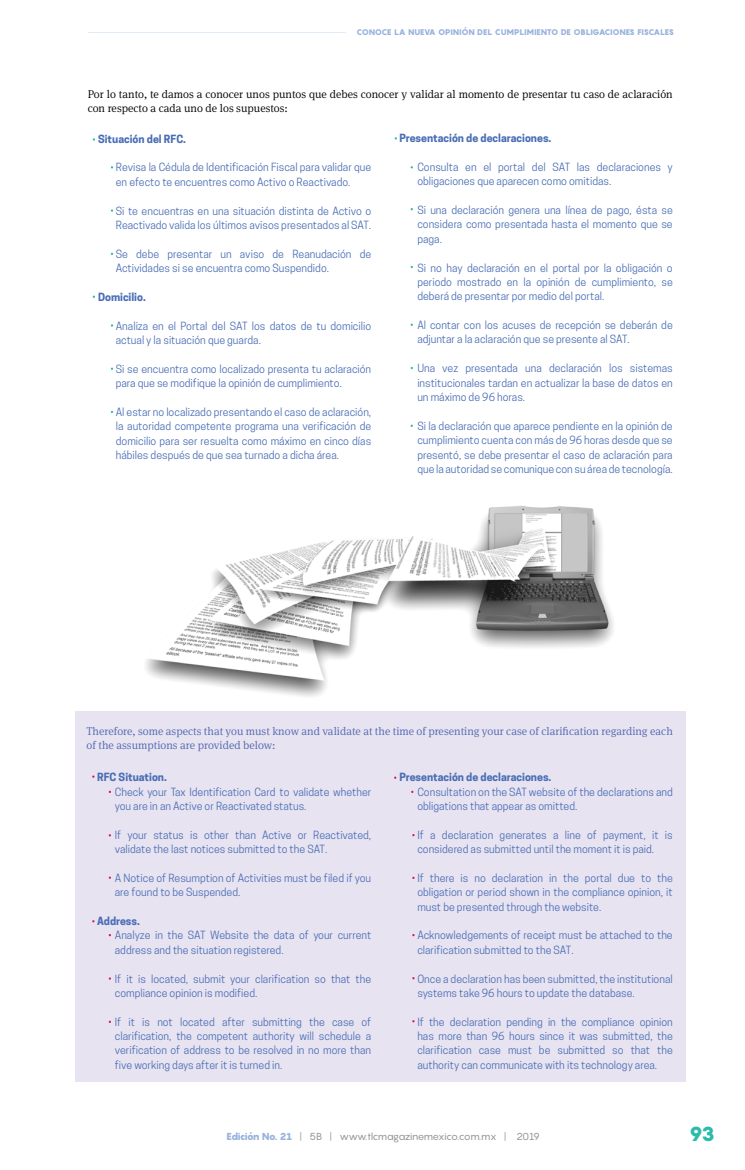
<style>
.page{position:relative;width:745px;height:1170px;background:#fff}
.page>*{position:absolute;margin:0;border:0;box-sizing:border-box;transform-origin:0 0}
.t1{font:900 20px "Pangram";color:#2cbbab}
.t2{font:300 11.25px/14.4px "Meta Serif Pro";color:#5168b0}
.t3{font:300 11.25px/14.4px "Meta Serif Pro";color:#000}
.t4{font:10.62px/14.4px "Cooper Hewitt";color:#4a6eb5}
.t5{font:700 10.62px "Cooper Hewitt";color:#4a6eb5}
.t6{font:10px "Pangram";letter-spacing:-.06em;color:#939598}
.t7{font:900 8.12px "Pangram";letter-spacing:-.03em;color:#98b3dd}
.s1{font-weight:900;color:#98b3dd}
</style>
<div class="page">
<img style="left:146px;top:506px;width:467px;height:191px">
<div style="left:75px;top:711px;width:609px;height:370px;background:#e8e3f1"></div>
<hr style="left:89px;top:32px;width:257px;height:1px;background:#e1eaf7">
<p class="t7" style="left:356px;top:26px;width:319px">CONOCE LA NUEVA OPINIÓN DEL CUMPLIMIENTO DE OBLIGACIONES FISCALES</p>
<p class="t3" style="left:88px;top:86px;width:586px">Por lo tanto, te damos a conocer unos puntos que debes conocer y validar al momento de presentar tu caso de aclaración con respecto a cada uno de los supuestos:</p>
<p class="t5" style="left:98px;top:132px;width:89px">Situación del RFC.</p>
<p class="t4" style="left:116px;top:160px;width:257px">Revisa la Cédula de Identificación Fiscal para validar que en efecto te encuentres como Activo o Reactivado.</p>
<p class="t4" style="left:116px;top:203px;width:257px">Si te encuentras en una situación distinta de Activo o<br>Reactivado valida los últimos avisos presentados al SAT.</p>
<p class="t4" style="left:116px;top:246px;width:257px">Se debe presentar un aviso de Reanudación de<br>Actividades si se encuentra como Suspendido.</p>
<p class="t5" style="left:98px;top:290px;width:49px">Domicilio.</p>
<p class="t4" style="left:116px;top:318px;width:257px">Analiza en el Portal del SAT los datos de tu domicilio actual y la situación que guarda.</p>
<p class="t4" style="left:116px;top:361px;width:257px">Si se encuentra como localizado presenta tu aclaración para que se modifique la opinión de cumplimiento.</p>
<p class="t4" style="left:116px;top:405px;width:257px;text-align:justify">Al estar no localizado presentando el caso de aclaración, la autoridad competente programa una verificación de domicilio para ser resuelta como máximo en cinco días hábiles después de que sea turnado a dicha área.</p>
<p class="t5" style="left:399px;top:132px;width:153px">Presentación de declaraciones.</p>
<p class="t4" style="left:417px;top:160px;width:257px">Consulta en el portal del SAT las declaraciones y obligaciones que aparecen como omitidas.</p>
<p class="t4" style="left:417px;top:203px;width:257px;text-align:justify">Si una declaración genera una línea de pago, ésta se considera como presentada hasta el momento que se paga.</p>
<p class="t4" style="left:417px;top:260px;width:257px;text-align:justify">Si no hay declaración en el portal por la obligación o periodo mostrado en la opinión de cumplimiento, se deberá de presentar por medio del portal.</p>
<p class="t4" style="left:417px;top:318px;width:257px">Al contar con los acuses de recepción se deberán de adjuntar a la aclaración que se presente al SAT.</p>
<p class="t4" style="left:417px;top:361px;width:257px;text-align:justify">Una vez presentada una declaración los sistemas institucionales tardan en actualizar la base de datos en un máximo de 96 horas.</p>
<p class="t4" style="left:417px;top:418px;width:257px;text-align:justify">Si la declaración que aparece pendiente en la opinión de cumplimiento cuenta con más de 96 horas desde que se presentó, se debe presentar el caso de aclaración para que la autoridad se comunique con su área de tecnología.</p>
<p class="t2" style="left:86px;top:723px;width:587px">Therefore, some aspects that you must know and validate at the time of presenting your case of clarification regarding each of the assumptions are provided below:</p>
<p class="t5" style="left:97px;top:770px;width:71px">RFC Situation.</p>
<p class="t4" style="left:115px;top:784px;width:258px">Check your Tax Identification Card to validate whether you are in an Active or Reactivated status.</p>
<p class="t4" style="left:115px;top:827px;width:258px">If your status is other than Active or Reactivated, validate the last notices submitted to the SAT.</p>
<p class="t4" style="left:115px;top:870px;width:258px">A Notice of Resumption of Activities must be filed if you are found to be Suspended.</p>
<p class="t5" style="left:97px;top:914px;width:44px">Address.</p>
<p class="t4" style="left:115px;top:928px;width:258px">Analyze in the SAT Website the data of your current address and the situation registered.</p>
<p class="t4" style="left:115px;top:971px;width:258px">If it is located, submit your clarification so that the compliance opinion is modified.</p>
<p class="t4" style="left:115px;top:1014px;width:258px;text-align:justify">If it is not located after submitting the case of clarification, the competent authority will schedule a verification of address to be resolved in no more than five working days after it is turned in.</p>
<p class="t5" style="left:399px;top:770px;width:153px">Presentación de declaraciones.</p>
<p class="t4" style="left:417px;top:784px;width:257px">Consultation on the SAT website of the declarations and obligations that appear as omitted.</p>
<p class="t4" style="left:417px;top:827px;width:257px">If a declaration generates a line of payment, it is considered as submitted until the moment it is paid.</p>
<p class="t4" style="left:417px;top:870px;width:257px;text-align:justify">If there is no declaration in the portal due to the obligation or period shown in the compliance opinion, it must be presented through the website.</p>
<p class="t4" style="left:417px;top:928px;width:257px">Acknowledgements of receipt must be attached to the clarification submitted to the SAT.</p>
<p class="t4" style="left:417px;top:971px;width:257px">Once a declaration has been submitted, the institutional systems take 96 hours to update the database.</p>
<p class="t4" style="left:417px;top:1014px;width:257px;text-align:justify">If the declaration pending in the compliance opinion has more than 96 hours since it was submitted, the clarification case must be submitted so that the authority can communicate with its technology area.</p>
<p class="t6" style="left:226px;top:1130px;width:315px"><span class="s1">Edición No. 21</span> | 5B | www.tlcmagazinemexico.com.mx | 2019</p>
<h1 class="t1" style="left:688px;top:1120px;width:28px">93</h1>
</div>
